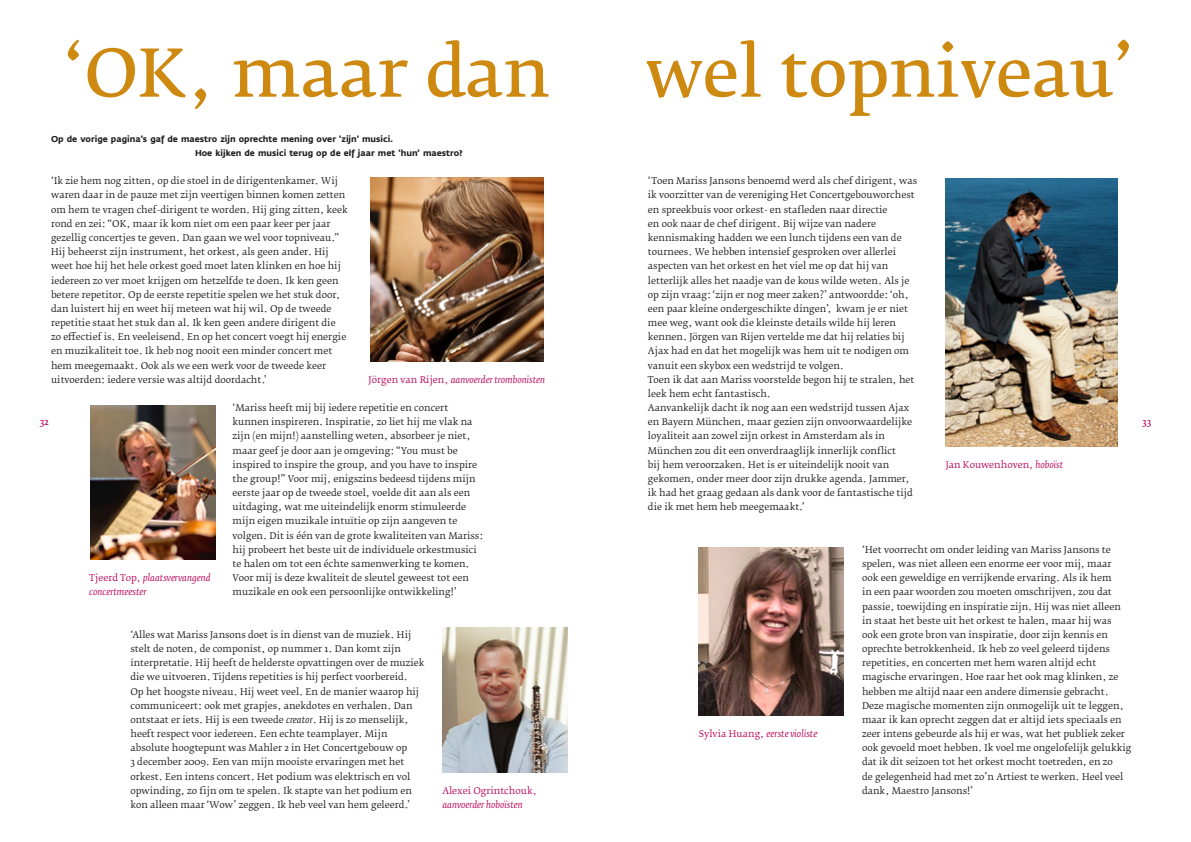
<style>
.page{position:relative;width:1191px;height:842px;background:#fff}
.page>*{position:absolute;margin:0;border:0;box-sizing:border-box;transform-origin:0 0}
.t1{font:65.4px "Fedra Serif B";color:#ce8911}
.t2{font:9.2px/14.2px "Fedra Serif B";color:#231f20}
.t3{font:italic 9.2px/14.2px "Fedra Serif B";color:#bd0c5f}
.t4{font:9.2px "Fedra Serif B";color:#bd0c5f}
.t5{font:9.2px "Fedra Serif B";color:#bd0c5f}
.t6{font:700 8.5px/14.2px "Fedra Sans";color:#231f20}
.s1{font-style:italic}
.s2{font-style:normal}
</style>
<div class="page">
<img style="left:699px;top:548px;width:144px;height:168px">
<img style="left:945px;top:179px;width:172px;height:267px">
<img style="left:91px;top:405px;width:124px;height:155px">
<img style="left:442px;top:627px;width:125px;height:146px">
<img style="left:370px;top:178px;width:174px;height:183px">
<h1 class="t1" style="left:63px;top:36px;width:488px">‘OK, maar dan</h1>
<h1 class="t1" style="left:645px;top:36px;width:490px">wel topniveau’</h1>
<p class="t6" style="left:195px;top:132px;width:269px;text-indent:-144px">Op de vorige pagina’s gaf de maestro zijn oprechte mening over ‘zijn’ musici.<br>Hoe kijken de musici terug op de elf jaar met ‘hun’ maestro?</p>
<p class="t2" style="left:648px;top:174px;width:271px">‘Toen Mariss Jansons benoemd werd als chef dirigent, was ik voorzitter van de vereniging Het Concertgebouworchest en spreekbuis voor orkest- en stafleden naar directie<br>en ook naar de chef dirigent. Bij wijze van nadere kennismaking hadden we een lunch tijdens een van de tournees. We hebben intensief gesproken over allerlei aspecten van het orkest en het viel me op dat hij van letterlijk alles het naadje van de kous wilde weten. Als je op zijn vraag: ‘zijn er nog meer zaken?’ antwoordde: ‘oh, een paar kleine ondergeschikte dingen’, kwam je er niet mee weg, want ook die kleinste details wilde hij leren kennen. Jörgen van Rijen vertelde me dat hij relaties bij Ajax had en dat het mogelijk was hem uit te nodigen om vanuit een skybox een wedstrijd te volgen.<br>Toen ik dat aan Mariss voorstelde begon hij te stralen, het leek hem echt fantastisch.<br>Aanvankelijk dacht ik nog aan een wedstrijd tussen Ajax en Bayern München, maar gezien zijn onvoorwaardelijke loyaliteit aan zowel zijn orkest in Amsterdam als in München zou dit een onverdraaglijk innerlijk conflict<br>bij hem veroorzaken. Het is er uiteindelijk nooit van gekomen, onder meer door zijn drukke agenda. Jammer, ik had het graag gedaan als dank voor de fantastische tijd die ik met hem heb meegemaakt.’</p>
<p class="t2" style="left:51px;top:174px;width:298px">‘Ik zie hem nog zitten, op die stoel in de dirigentenkamer. Wij waren daar in de pauze met zijn veertigen binnen komen zetten om hem te vragen chef-dirigent te worden. Hij ging zitten, keek rond en zei: “OK, maar ik kom niet om een paar keer per jaar gezellig concertjes te geven. Dan gaan we wel voor topniveau.” Hij beheerst zijn instrument, het orkest, als geen ander. Hij weet hoe hij het hele orkest goed moet laten klinken en hoe hij iedereen zo ver moet krijgen om hetzelfde te doen. Ik ken geen betere repetitor. Op de eerste repetitie spelen we het stuk door, dan luistert hij en weet hij meteen wat hij wil. Op de tweede repetitie staat het stuk dan al. Ik ken geen andere dirigent die zo effectief is. En veeleisend. En op het concert voegt hij energie en muzikaliteit toe. Ik heb nog nooit een minder concert met hem meegemaakt. Ook als we een werk voor de tweede keer uitvoerden: iedere versie was altijd doordacht.’</p>
<p class="t2" style="left:232px;top:401px;width:252px">‘Mariss heeft mij bij iedere repetitie en concert kunnen inspireren. Inspiratie, zo liet hij me vlak na zijn (en mijn!) aanstelling weten, absorbeer je niet, maar geef je door aan je omgeving: “You must be inspired to inspire the group, and you have to inspire the group!” Voor mij, enigszins bedeesd tijdens mijn eerste jaar op de tweede stoel, voelde dit aan als een uitdaging, wat me uiteindelijk enorm stimuleerde mijn eigen muzikale intuïtie op zijn aangeven te volgen. Dit is één van de grote kwaliteiten van Mariss: hij probeert het beste uit de individuele orkestmusici te halen om tot een échte samenwerking te komen.<br>Voor mij is deze kwaliteit de sleutel geweest tot een muzikale en ook een persoonlijke ontwikkeling!’</p>
<p class="t2" style="left:130px;top:628px;width:296px">‘Alles wat Mariss Jansons doet is in dienst van de muziek. Hij stelt de noten, de componist, op nummer 1. Dan komt zijn interpretatie. Hij heeft de helderste opvattingen over de muziek die we uitvoeren. Tijdens repetities is hij perfect voorbereid.<br>Op het hoogste niveau. Hij weet veel. En de manier waarop hij communiceert: ook met grapjes, anekdotes en verhalen. Dan ontstaat er iets. Hij is een tweede <span class="s1">creator</span>. Hij is zo menselijk, heeft respect voor iedereen. Een echte teamplayer. Mijn absolute hoogtepunt was Mahler 2 in Het Concertgebouw op<br>3 december 2009. Een van mijn mooiste ervaringen met het orkest. Een intens concert. Het podium was elektrisch en vol opwinding, zo fijn om te spelen. Ik stapte van het podium en kon alleen maar ‘Wow’ zeggen. Ik heb veel van hem geleerd.’</p>
<p class="t3" style="left:369px;top:372px;width:178px"><span class="s2">Jörgen van Rijen,</span> aanvoerder trombonisten</p>
<p class="t5" style="left:40px;top:417px;width:11px">32</p>
<p class="t5" style="left:1142px;top:417px;width:11px">33</p>
<p class="t4" style="left:945px;top:459px;width:119px">Jan Kouwenhoven, <span class="s1">hoboïst</span></p>
<p class="t2" style="left:862px;top:542px;width:271px">‘Het voorrecht om onder leiding van Mariss Jansons te spelen, was niet alleen een enorme eer voor mij, maar<br>ook een geweldige en verrijkende ervaring. Als ik hem<br>in een paar woorden zou moeten omschrijven, zou dat passie, toewijding en inspiratie zijn. Hij was niet alleen in staat het beste uit het orkest te halen, maar hij was<br>ook een grote bron van inspiratie, door zijn kennis en oprechte betrokkenheid. Ik heb zo veel geleerd tijdens repetities, en concerten met hem waren altijd echt magische ervaringen. Hoe raar het ook mag klinken, ze hebben me altijd naar een andere dimensie gebracht.<br>Deze magische momenten zijn onmogelijk uit te leggen, maar ik kan oprecht zeggen dat er altijd iets speciaals en zeer intens gebeurde als hij er was, wat het publiek zeker ook gevoeld moet hebben. Ik voel me ongelofelijk gelukkig dat ik dit seizoen tot het orkest mocht toetreden, en zo<br>de gelegenheid had met zo’n Artiest te werken. Heel veel dank, Maestro Jansons!’</p>
<p class="t3" style="left:89px;top:571px;width:123px"><span class="s2">Tjeerd Top,</span> plaatsvervangend concertmeester</p>
<p class="t3" style="left:699px;top:727px;width:120px"><span class="s2">Sylvia Huang,</span> eerste violiste</p>
<p class="t4" style="left:442px;top:785px;width:96px">Alexei Ogrintchouk,</p>
<p class="t3" style="left:442px;top:798px;width:82px">aanvoerder hoboïsten</p>
</div>
